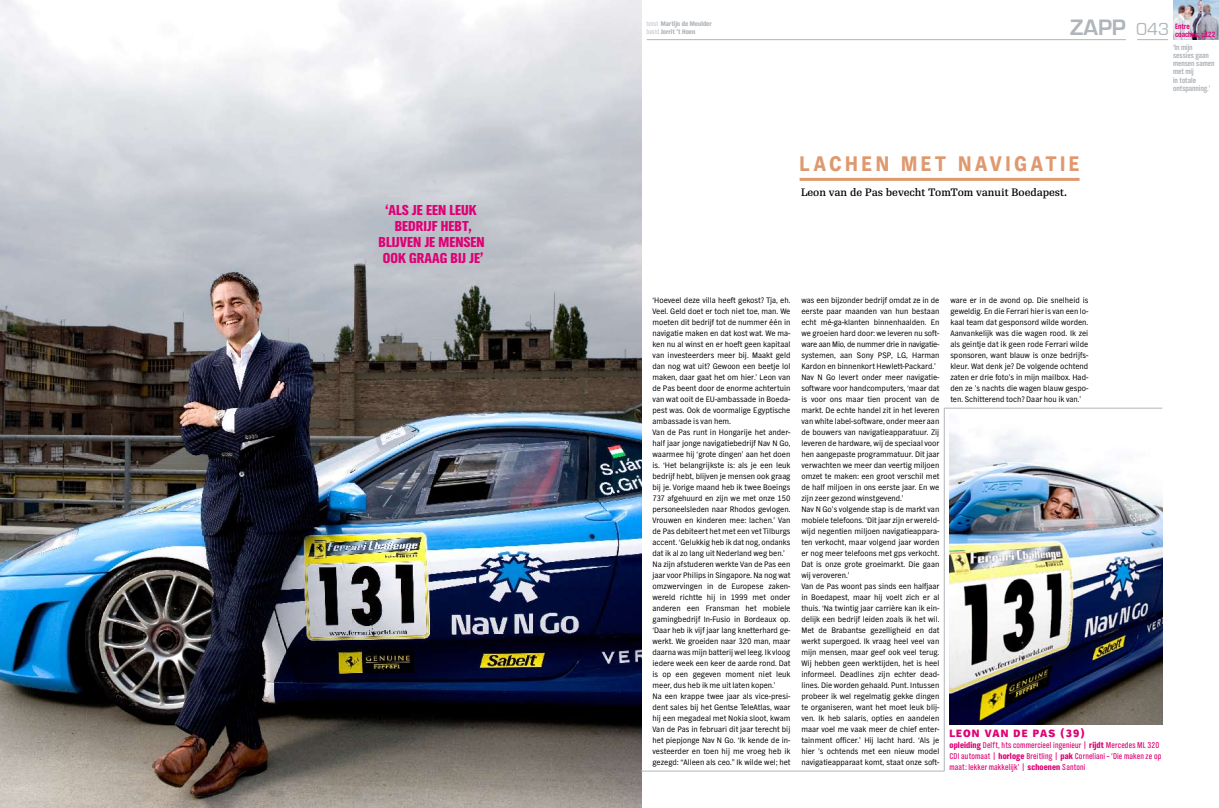
<style>
.page{position:relative;width:1219px;height:808px;background:#fff}
.page>*{position:absolute;margin:0;border:0;box-sizing:border-box;transform-origin:0 0}
.t1{font:700 23px "Eurostile";color:#afb5ba}
.t2{font:900 22px "TV Nord EF";letter-spacing:.185em;color:#df996f;scale:.9 1}
.t3{font:900 15px/16px "TV Nord Cond EF";color:#df0075;text-align:center}
.t4{font:800 11px "TV Nord EF";letter-spacing:.1em;color:#df0075}
.t5{font:10.4px "Re Public Text";letter-spacing:-.005em;color:#000}
.t6{font:8.8px/11px "TV Nord Cond EF";letter-spacing:.015em;color:#df0075}
.t7{font:8.2px/11px "TV Nord EF";color:#000}
.t8{font:700 8px/8.3px "TV Nord Cond EF";letter-spacing:-.005em;color:#afb5ba}
.t9{font:700 8px/8.3px "TV Nord Cond EF";letter-spacing:-.005em;color:#df0075}
.t10{font:900 7px/8.2px "TV Nord Cond EF";color:#afb5ba}
.s1{font-weight:300}
.s2{font-weight:400;font-size:18px}
.s3{font-weight:900}
</style>
<div class="page">
<img style="left:0;top:0;width:641px;height:808px">
<img style="left:1173px;top:0;width:46px;height:39px">
<img style="left:950px;top:433px;width:212px;height:291px">
<hr style="left:800px;top:178px;width:279px;height:3px;background:#df996f">
<hr style="left:641px;top:771px;width:303px;height:1px;background:#afb5ba">
<hr style="left:944px;top:408px;width:1px;height:363px;background:#afb5ba">
<hr style="left:944px;top:408px;width:218px;height:1px;background:#afb5ba">
<hr style="left:647px;top:39px;width:479px;height:1px;background:#afb5ba">
<hr style="left:1137px;top:39px;width:31px;height:1px;background:#afb5ba">
<h3 class="t3" style="left:379px;top:202px;width:108px">‘ALS JE EEN LEUK<br>BEDRIJF HEBT,<br>BLIJVEN JE MENSEN<br>OOK GRAAG BIJ JE’</h3>
<p class="t10" style="left:646px;top:20px;width:67px"><span class="s1">tekst</span> Martijn de Meulder <span class="s1">beeld</span> Jorrit ’t Hoen</p>
<h1 class="t1" style="left:1070px;top:15px;width:100px">zapp <span class="s2">043</span></h1>
<p class="t9" style="left:1175px;top:22px;width:42px">Entre coaches, p122</p>
<p class="t8" style="left:1173px;top:43px;width:43px">‘In mijn sessies gaan mensen samen met mij<br>in totale ontspanning.’</p>
<h2 class="t2" style="left:800px;top:152px;width:313px">LACHEN MET NAVIGATIE</h2>
<p class="t5" style="left:801px;top:186px;width:267px">Leon van de Pas bevecht TomTom vanuit Boedapest.</p>
<p class="t7" style="left:652px;top:295px;width:139px">‘Hoeveel deze villa heeft gekost? Tja, eh.<br>Veel. Geld doet er toch niet toe, man. We moeten dit bedrijf tot de nummer één in navigatie maken en dat kost wat. We ma&shy;ken nu al winst en er hoeft geen kapitaal van investeerders meer bij. Maakt geld dan nog wat uit? Gewoon een beetje lol maken, daar gaat het om hier.’ Leon van de Pas beent door de enorme achtertuin van wat ooit de EU-ambassade in Boeda&shy;pest was. Ook de voormalige Egyptische ambassade is van hem.<br>Van de Pas runt in Hongarije het ander&shy;half jaar jonge navigatiebedrijf Nav N Go, waarmee hij ‘grote dingen’ aan het doen is. ‘Het belangrijkste is: als je een leuk bedrijf hebt, blijven je mensen ook graag bij je. Vorige maand heb ik twee Boeings 737 afgehuurd en zijn we met onze 150 personeelsleden naar Rhodos gevlogen.<br>Vrouwen en kinderen mee: lachen.’ Van de Pas debiteert het met een vet Tilburgs accent. ‘Gelukkig heb ik dat nog, ondanks dat ik al zo lang uit Nederland weg ben.’ Na zijn afstuderen werkte Van de Pas een jaar voor Philips in Singapore. Na nog wat omzwervingen in de Europese zaken&shy;wereld richtte hij in 1999 met onder anderen een Fransman het mobiele gamingbedrijf In-Fusio in Bordeaux op. ‘Daar heb ik vijf jaar lang knetterhard ge&shy;werkt. We groeiden naar 320 man, maar daarna was mijn batterij wel leeg. Ik vloog iedere week een keer de aarde rond. Dat is op een gegeven moment niet leuk meer, dus heb ik me uit laten kopen.’<br>Na een krappe twee jaar als vice-presi&shy;dent sales bij het Gentse TeleAtlas, waar hij een megadeal met Nokia sloot, kwam Van de Pas in februari dit jaar terecht bij het piepjonge Nav N Go. ‘Ik kende de in&shy;vesteerder en toen hij me vroeg heb ik gezegd: “Alleen als ceo.” Ik wilde wel; het</p>
<p class="t7" style="left:801px;top:295px;width:139px">was een bijzonder bedrijf omdat ze in de eerste paar maanden van hun bestaan echt mé-ga-klanten binnenhaalden. En we groeien hard door: we leveren nu soft&shy;ware aan Mio, de nummer drie in navigatie&shy;systemen, aan Sony PSP, LG, Harman Kardon en binnenkort Hewlett-Packard.’ Nav N Go levert onder meer navigatie&shy;software voor handcomputers, ‘maar dat is voor ons maar tien procent van de markt. De echte handel zit in het leveren van white label-software, onder meer aan de bouwers van navigatieapparatuur. Zij leveren de hardware, wij de speciaal voor hen aangepaste programmatuur. Dit jaar verwachten we meer dan veertig miljoen omzet te maken: een groot verschil met de half miljoen in ons eerste jaar. En we zijn zeer gezond winstgevend.’<br>Nav N Go’s volgende stap is de markt van mobiele telefoons. ‘Dit jaar zijn er wereld&shy;wijd negentien miljoen navigatieappara&shy;ten verkocht, maar volgend jaar worden er nog meer telefoons met gps verkocht.<br>Dat is onze grote groeimarkt. Die gaan wij veroveren.’<br>Van de Pas woont pas sinds een halfjaar in Boedapest, maar hij voelt zich er al thuis. ‘Na twintig jaar carrière kan ik ein&shy;delijk een bedrijf leiden zoals ik het wil.<br>Met de Brabantse gezelligheid en dat werkt supergoed. Ik vraag heel veel van mijn mensen, maar geef ook veel terug.<br>Wij hebben geen werktijden, het is heel informeel. Deadlines zijn echter dead&shy;lines. Die worden gehaald. Punt. Intussen probeer ik wel regelmatig gekke dingen te organiseren, want het moet leuk blij&shy;ven. Ik heb salaris, opties en aandelen maar voel me vaak meer de chief enter&shy;tainment officer.’ Hij lacht hard. ‘Als je hier ’s ochtends met een nieuw model navigatieapparaat komt, staat onze soft-</p>
<p class="t7" style="left:950px;top:295px;width:139px;text-align:justify">ware er in de avond op. Die snelheid is geweldig. En die Ferrari hier is van een lo&shy;kaal team dat gesponsord wilde worden.<br>Aanvankelijk was die wagen rood. Ik zei als geintje dat ik geen rode Ferrari wilde sponsoren, want blauw is onze bedrijfs&shy;kleur. Wat denk je? De volgende ochtend zaten er drie foto’s in mijn mailbox. Had&shy;den ze ’s nachts die wagen blauw gespo&shy;ten. Schitterend toch? Daar hou ik van.’</p>
<h3 class="t4" style="left:949px;top:727px;width:137px">LEON VAN DE PAS (39)</h3>
<p class="t6" style="left:949px;top:739px;width:213px"><span class="s3">opleiding</span> Delft, hts commercieel ingenieur | <span class="s3">rijdt</span> Mercedes ML 320<br>CDI automaat | <span class="s3">horloge</span> Breitling | <span class="s3">pak</span> Corneliani – ‘Die maken ze op maat: lekker makkelijk’ | <span class="s3">schoenen</span> Santoni</p>
</div>
